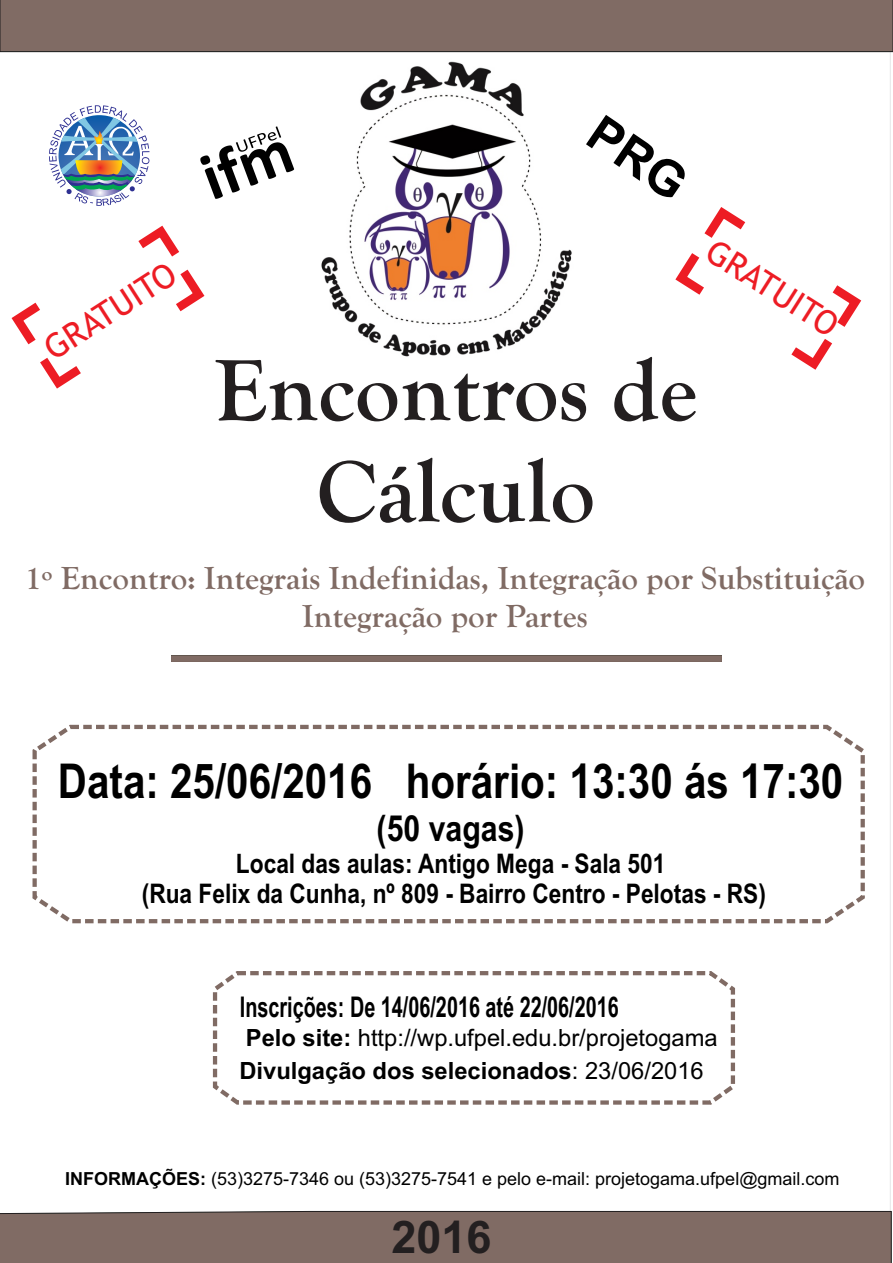
<style>
.page{position:relative;width:893px;height:1263px;background:#fff}
.page>*{position:absolute;margin:0;border:0;box-sizing:border-box;transform-origin:0 0}
.t1{font:700 90px/101.4px "Goudy Old Style T";color:#231f20;text-align:center}
.t2{font:700 48px "Arial";color:#000;scale:.84 1}
.t3{font:700 45px "Arial";color:#231f20}
.t4{font:700 36px "Arial";color:#000;scale:.84 1}
.t5{font:33.45px "Trebuchet MS";color:#ed1c24}
.t6{font:700 33px/37.2px "Goudy Old Style T";color:#806b64;text-align:center}
.t7{font:700 28.5px "Arial";color:#000;scale:.69 1}
.t8{font:700 27px/30.2px "Arial";color:#000;text-align:center;scale:.84 1}
.t9{font:23.7px "Arial";color:#000}
.t10{font:700 23.7px "Arial";color:#000}
.t11{font:18px "Arial";color:#000}
.s1{font-weight:700}
.s2{font-weight:400}
</style>
<div class="page">
<svg style="left:49px;top:105px;width:101px;height:101px"></svg>
<svg style="left:200px;top:126px;width:94px;height:73px"></svg>
<svg style="left:33px;top:725px;width:832px;height:198px"></svg>
<svg style="left:11px;top:302px;width:70px;height:87px"></svg>
<svg style="left:138px;top:225px;width:67px;height:87px"></svg>
<svg style="left:791px;top:285px;width:71px;height:85px"></svg>
<div style="left:0;top:1210px;width:892px;height:53px;background:#806b64"></div>
<div style="left:0;top:0;width:893px;height:52px;background:#806b64"></div>
<svg style="left:171px;top:655px;width:551px;height:7px;background:#7a6760"></svg>
<svg style="left:213px;top:971px;width:522px;height:134px"></svg>
<img style="left:321px;top:61px;width:251px;height:296px">
<svg style="left:675px;top:207px;width:71px;height:88px"></svg>
<h3 class="t5" style="left:41px;top:341px;width:151px;rotate:-33deg">GRATUITO</h3>
<h1 class="t1" style="left:214px;top:340px;width:485px">Encontros de<br>Cálculo</h1>
<h3 class="t5" style="left:716px;top:237px;width:151px;rotate:32deg">GRATUITO</h3>
<h3 class="t6" style="left:25px;top:560px;width:842px">1º Encontro: Integrais Indefinidas, Integração por Substituição<br>Integração por Partes</h3>
<h2 class="t2" style="left:58px;top:763px;width:936px">Data: 25/06/2016 horário: 13:30 ás 17:30</h2>
<h3 class="t4" style="left:377px;top:814px;width:178px">(50 vagas)</h3>
<h3 class="t8" style="left:142px;top:851px;width:744px">Local das aulas: Antigo Mega - Sala 501<br>(Rua Felix da Cunha, nº 809 - Bairro Centro - Pelotas - RS)</h3>
<h3 class="t7" style="left:240px;top:996px;width:550px">Inscrições: De 14/06/2016 até 22/06/2016</h3>
<h3 class="t9" style="left:246px;top:1029px;width:473px"><span class="s1">Pelo site:</span> http://wp.ufpel.edu.br/projetogama</h3>
<h3 class="t10" style="left:239px;top:1061px;width:466px">Divulgação dos selecionados<span class="s2">: 23/06/2016</span></h3>
<p class="t11" style="left:65px;top:1172px;width:776px"><span class="s1">INFORMAÇÕES:</span> (53)3275-7346 ou (53)3275-7541 e pelo e-mail: projetogama.ufpel@gmail.com</p>
<h3 class="t3" style="left:392px;top:1220px;width:102px">2016</h3>
</div>
